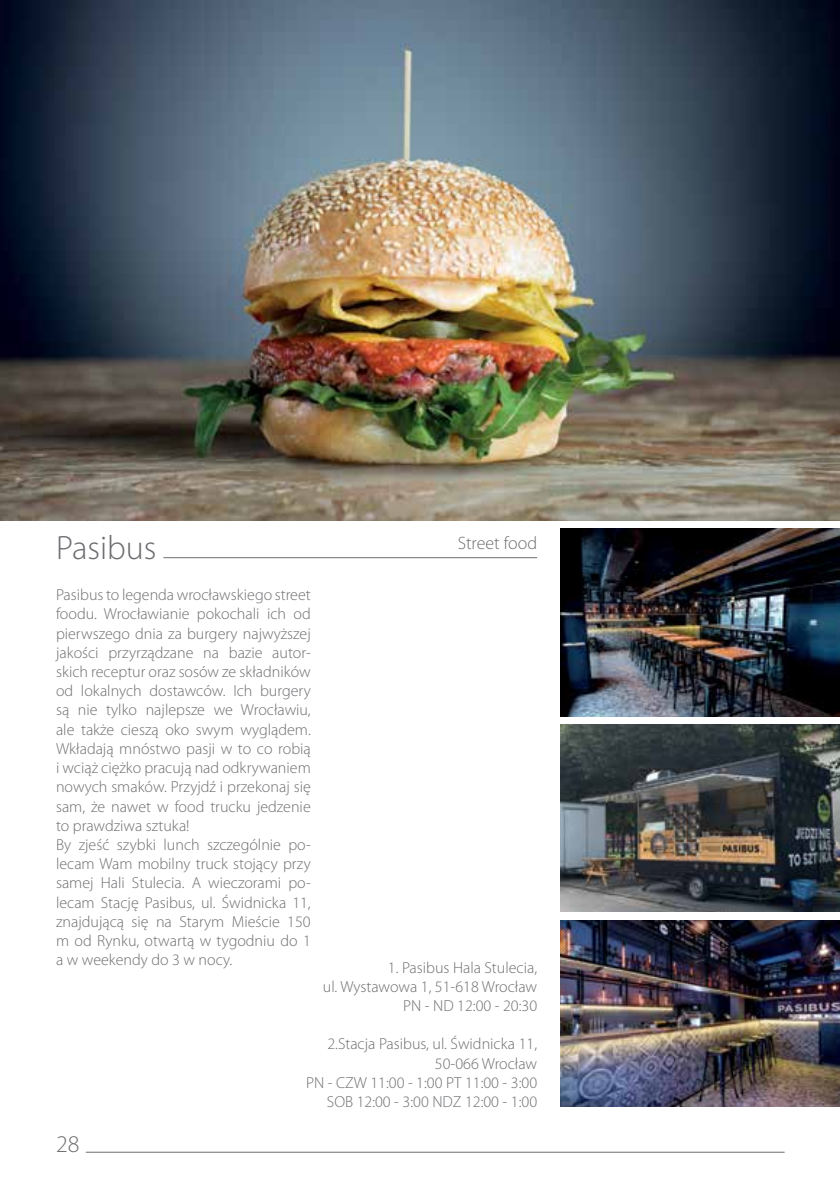
<style>
.page{position:relative;width:840px;height:1191px;background:#fff}
.page>*{position:absolute;margin:0;border:0;box-sizing:border-box;transform-origin:0 0}
.t1{font:300 33.8px "Myriad Pro";color:#6d6e71}
.t2{font:300 24px "Myriad Pro";color:#6d6e71}
.t3{font:300 18px "Myriad Pro";color:#6d6e71}
.t4{font:300 16px/19.2px "Myriad Pro";color:#6d6e71;text-align:right}
</style>
<div class="page">
<hr style="left:86px;top:1151px;width:698px;height:1px;background:#6d6e71">
<img style="left:0;top:0;width:839px;height:520px">
<img style="left:560px;top:529px;width:279px;height:187px">
<img style="left:560px;top:724px;width:279px;height:187px">
<img style="left:560px;top:920px;width:279px;height:187px">
<hr style="left:163px;top:557px;width:374px;height:1px;background:#6d6e71">
<h1 class="t1" style="left:56px;top:528px;width:102px">Pasibus</h1>
<p class="t3" style="left:457px;top:532px;width:81px">Street food</p>
<p class="t4" style="left:56px;top:585px;width:256px;text-align:left">Pasibus to legenda wrocławskiego street foodu. Wrocławianie pokochali ich od pierwszego dnia za burgery najwyższej jakości przyrządzane na bazie autor&shy;skich receptur oraz sosów ze składników od lokalnych dostawców. Ich burgery są nie tylko najlepsze we Wrocławiu, ale także cieszą oko swym wyglądem.<br>Wkładają mnóstwo pasji w to co robią i wciąż ciężko pracują nad odkrywaniem nowych smaków. Przyjdź i przekonaj się sam, że nawet w food trucku jedzenie to prawdziwa sztuka!<br>By zjeść szybki lunch szczególnie po&shy;lecam Wam mobilny truck stojący przy samej Hali Stulecia. A wieczorami po&shy;lecam Stację Pasibus, ul. Świdnicka 11, znajdującą się na Starym Mieście 150 m od Rynku, otwartą w tygodniu do 1 a w weekendy do 3 w nocy.</p>
<p class="t4" style="left:323px;top:957px;width:216px">1. Pasibus Hala Stulecia,<br>ul. Wystawowa 1, 51-618 Wrocław<br>PN - ND 12:00 - 20:30</p>
<p class="t4" style="left:306px;top:1034px;width:232px">2.Stacja Pasibus, ul. Świdnicka 11,<br>50-066 Wrocław<br>PN - CZW 11:00 - 1:00 PT 11:00 - 3:00<br>SOB 12:00 - 3:00 NDZ 12:00 - 1:00</p>
<h2 class="t2" style="left:56px;top:1130px;width:25px">28</h2>
</div>
